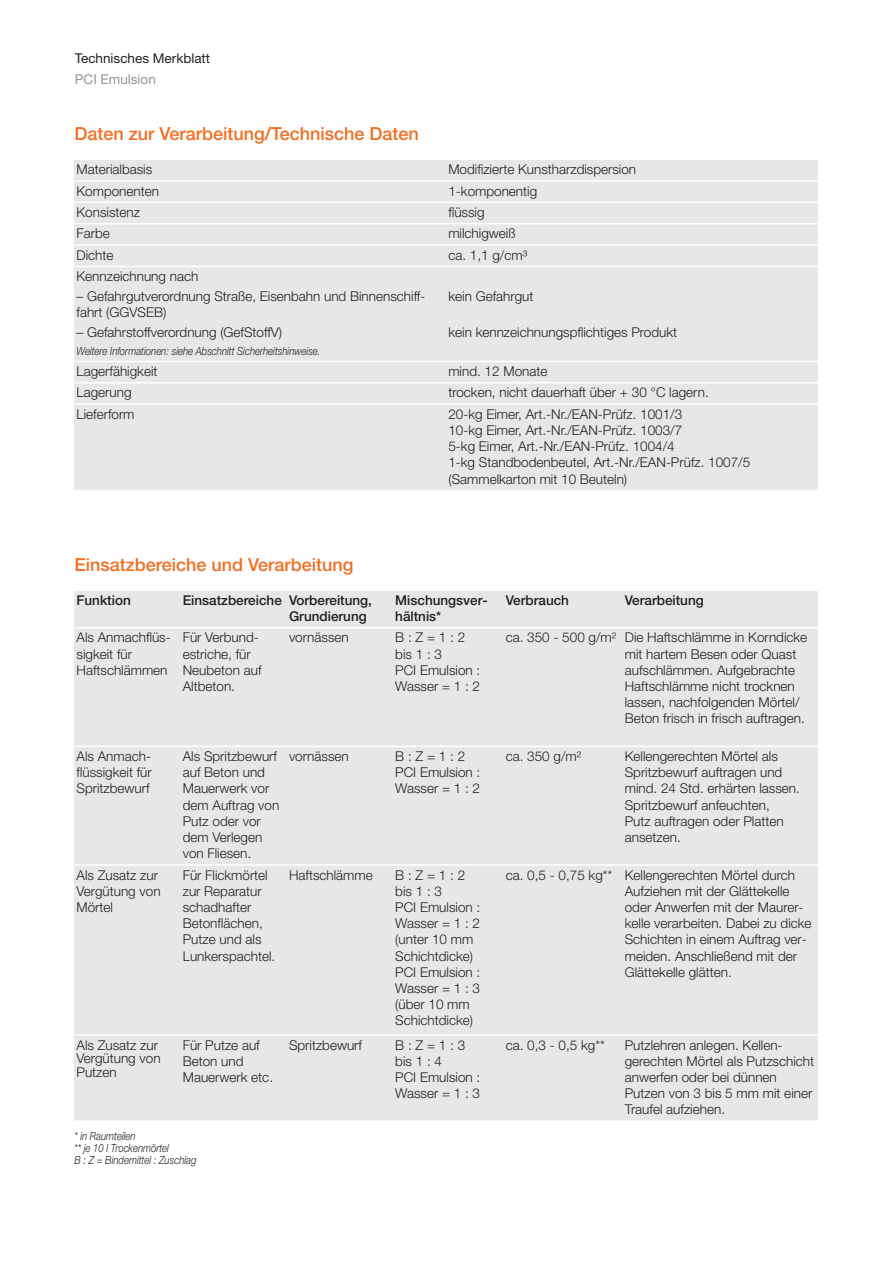
<style>
.page{position:relative;width:893px;height:1263px;background:#fff}
.page>*{position:absolute;margin:0;border:0;box-sizing:border-box;transform-origin:0 0}
.t1{font:500 18px "Helvetica Neue LT Pro";color:#f36e21}
.t2{font:300 13.5px/16.2px "Helvetica Neue LT Pro";color:#231f20}
.t3{font:500 13.5px/16.2px "Helvetica Neue LT Pro";color:#231f20}
.t4{font:13.5px "Helvetica Neue LT Pro";color:#231f20}
.t5{font:13.5px "Helvetica Neue LT Pro";color:#939598}
.t6{font:italic 300 11.25px/12px "Helvetica Neue LT Pro";color:#231f20;scale:.85 1}
</style>
<div class="page">
<div style="left:74px;top:160px;width:372px;height:21px;background:#e6e7e9"></div>
<div style="left:446px;top:160px;width:372px;height:21px;background:#e6e7e9"></div>
<div style="left:74px;top:181px;width:372px;height:21px;background:#e6e7e9"></div>
<div style="left:446px;top:181px;width:372px;height:21px;background:#e6e7e9"></div>
<div style="left:74px;top:202px;width:372px;height:22px;background:#e6e7e9"></div>
<div style="left:446px;top:202px;width:372px;height:22px;background:#e6e7e9"></div>
<div style="left:74px;top:224px;width:372px;height:21px;background:#e6e7e9"></div>
<div style="left:446px;top:224px;width:372px;height:21px;background:#e6e7e9"></div>
<div style="left:74px;top:245px;width:372px;height:21px;background:#e6e7e9"></div>
<div style="left:446px;top:245px;width:372px;height:21px;background:#e6e7e9"></div>
<div style="left:74px;top:266px;width:372px;height:21px;background:#e6e7e9"></div>
<div style="left:446px;top:266px;width:372px;height:21px;background:#e6e7e9"></div>
<div style="left:74px;top:287px;width:372px;height:36px;background:#e6e7e9"></div>
<div style="left:446px;top:287px;width:372px;height:36px;background:#e6e7e9"></div>
<div style="left:74px;top:323px;width:372px;height:20px;background:#e6e7e9"></div>
<div style="left:446px;top:323px;width:372px;height:20px;background:#e6e7e9"></div>
<div style="left:74px;top:343px;width:744px;height:18px;background:#e6e7e9"></div>
<div style="left:74px;top:361px;width:372px;height:22px;background:#e6e7e9"></div>
<div style="left:446px;top:361px;width:372px;height:22px;background:#e6e7e9"></div>
<div style="left:74px;top:383px;width:372px;height:21px;background:#e6e7e9"></div>
<div style="left:446px;top:383px;width:372px;height:21px;background:#e6e7e9"></div>
<div style="left:74px;top:404px;width:372px;height:87px;background:#e6e7e9"></div>
<div style="left:446px;top:404px;width:372px;height:87px;background:#e6e7e9"></div>
<hr style="left:74px;top:180px;width:744px;height:2px;background:#fff">
<hr style="left:74px;top:202px;width:744px;height:1px;background:#fff">
<hr style="left:74px;top:223px;width:744px;height:1px;background:#fff">
<hr style="left:74px;top:244px;width:744px;height:2px;background:#fff">
<hr style="left:74px;top:266px;width:744px;height:1px;background:#fff">
<hr style="left:74px;top:361px;width:744px;height:1px;background:#fff">
<hr style="left:74px;top:382px;width:744px;height:2px;background:#fff">
<hr style="left:74px;top:403px;width:744px;height:2px;background:#fff">
<hr style="left:74px;top:490px;width:744px;height:1px;background:#fff">
<div style="left:74px;top:591px;width:107px;height:37px;background:#e6e7e9"></div>
<div style="left:181px;top:591px;width:106px;height:37px;background:#e6e7e9"></div>
<div style="left:287px;top:591px;width:106px;height:37px;background:#e6e7e9"></div>
<div style="left:393px;top:591px;width:111px;height:37px;background:#e6e7e9"></div>
<div style="left:504px;top:591px;width:119px;height:37px;background:#e6e7e9"></div>
<div style="left:623px;top:591px;width:195px;height:37px;background:#e6e7e9"></div>
<div style="left:74px;top:628px;width:107px;height:118px;background:#e6e7e9"></div>
<div style="left:181px;top:628px;width:106px;height:118px;background:#e6e7e9"></div>
<div style="left:287px;top:628px;width:106px;height:118px;background:#e6e7e9"></div>
<div style="left:393px;top:628px;width:111px;height:118px;background:#e6e7e9"></div>
<div style="left:504px;top:628px;width:119px;height:118px;background:#e6e7e9"></div>
<div style="left:623px;top:628px;width:195px;height:118px;background:#e6e7e9"></div>
<div style="left:74px;top:746px;width:107px;height:119px;background:#e6e7e9"></div>
<div style="left:181px;top:746px;width:106px;height:119px;background:#e6e7e9"></div>
<div style="left:287px;top:746px;width:106px;height:119px;background:#e6e7e9"></div>
<div style="left:393px;top:746px;width:111px;height:119px;background:#e6e7e9"></div>
<div style="left:504px;top:746px;width:119px;height:119px;background:#e6e7e9"></div>
<div style="left:623px;top:746px;width:195px;height:119px;background:#e6e7e9"></div>
<div style="left:74px;top:865px;width:107px;height:170px;background:#e6e7e9"></div>
<div style="left:181px;top:865px;width:106px;height:170px;background:#e6e7e9"></div>
<div style="left:287px;top:865px;width:106px;height:170px;background:#e6e7e9"></div>
<div style="left:393px;top:865px;width:111px;height:170px;background:#e6e7e9"></div>
<div style="left:504px;top:865px;width:119px;height:170px;background:#e6e7e9"></div>
<div style="left:623px;top:865px;width:195px;height:170px;background:#e6e7e9"></div>
<div style="left:74px;top:1035px;width:107px;height:87px;background:#e6e7e9"></div>
<div style="left:181px;top:1035px;width:106px;height:87px;background:#e6e7e9"></div>
<div style="left:287px;top:1035px;width:106px;height:87px;background:#e6e7e9"></div>
<div style="left:393px;top:1035px;width:111px;height:87px;background:#e6e7e9"></div>
<div style="left:504px;top:1035px;width:119px;height:87px;background:#e6e7e9"></div>
<div style="left:623px;top:1035px;width:195px;height:87px;background:#e6e7e9"></div>
<hr style="left:74px;top:627px;width:744px;height:1px;background:#fff">
<hr style="left:74px;top:746px;width:744px;height:1px;background:#fff">
<hr style="left:74px;top:864px;width:744px;height:2px;background:#fff">
<hr style="left:74px;top:1034px;width:744px;height:2px;background:#fff">
<hr style="left:74px;top:1120px;width:744px;height:2px;background:#fff">
<p class="t4" style="left:75px;top:53px;width:137px">Technisches Merkblatt</p>
<p class="t5" style="left:75px;top:74px;width:83px">PCI Emulsion</p>
<h1 class="t1" style="left:74px;top:128px;width:346px">Daten zur Verarbeitung/Technische Daten</h1>
<p class="t2" style="left:88px;top:163px;width:66px">aterialbasis</p>
<p class="t2" style="left:448px;top:163px;width:189px">Modifizierte Kunstharzdispersion</p>
<p class="t2" style="left:77px;top:184px;width:84px">Komponenten</p>
<p class="t2" style="left:448px;top:184px;width:90px">1-komponentig</p>
<p class="t2" style="left:77px;top:205px;width:65px">Konsistenz</p>
<p class="t2" style="left:448px;top:205px;width:38px">flüssig</p>
<p class="t2" style="left:77px;top:227px;width:35px">Farbe</p>
<p class="t2" style="left:448px;top:227px;width:69px">milchigweiß</p>
<p class="t2" style="left:77px;top:248px;width:39px">Dichte</p>
<p class="t2" style="left:448px;top:248px;width:80px">ca. 1,1 g/cm³</p>
<p class="t2" style="left:77px;top:269px;width:123px">Kennzeichnung nach</p>
<p class="t2" style="left:77px;top:289px;width:350px">– Gefahrgutverordnung Straße, Eisenbahn und Binnenschiff&shy;fahrt (GGVSEB)</p>
<p class="t2" style="left:448px;top:289px;width:87px">kein Gefahrgut</p>
<p class="t2" style="left:77px;top:325px;width:207px">– Gefahrstoffverordnung (GefStoffV)</p>
<p class="t2" style="left:448px;top:325px;width:230px">kein kennzeichnungspflichtiges Produkt</p>
<p class="t6" style="left:77px;top:346px;width:289px">Weitere Informationen: siehe Abschnitt Sicherheitshinweise.</p>
<p class="t2" style="left:77px;top:364px;width:83px">Lagerfähigkeit</p>
<p class="t2" style="left:448px;top:364px;width:101px">mind. 12 Monate</p>
<p class="t2" style="left:77px;top:386px;width:57px">Lagerung</p>
<p class="t2" style="left:448px;top:386px;width:262px">trocken, nicht dauerhaft über + 30 °C lagern.</p>
<p class="t2" style="left:77px;top:407px;width:60px">Lieferform</p>
<p class="t2" style="left:448px;top:407px;width:303px">20-kg Eimer, Art.-Nr./EAN-Prüfz. 1001/3<br>10-kg Eimer, Art.-Nr./EAN-Prüfz. 1003/7<br>5-kg Eimer, Art.-Nr./EAN-Prüfz. 1004/4<br>1-kg Standbodenbeutel, Art.-Nr./EAN-Prüfz. 1007/5 (Sammelkarton mit 10 Beuteln)</p>
<h1 class="t1" style="left:74px;top:558px;width:281px">Einsatzbereiche und Verarbeitung</h1>
<p class="t3" style="left:77px;top:593px;width:56px">Funktion</p>
<p class="t3" style="left:289px;top:593px;width:85px;text-indent:-106px">Einsatzbereiche Vorbereitung,<br>Grundierung</p>
<p class="t3" style="left:395px;top:593px;width:94px">Mischungsver&shy;hältnis*</p>
<p class="t3" style="left:506px;top:593px;width:65px">Verbrauch</p>
<p class="t3" style="left:625px;top:593px;width:81px">Verarbeitung</p>
<p class="t2" style="left:77px;top:631px;width:96px">Als Anmachflüs&shy;sigkeit für<br>Haftschlämmen</p>
<p class="t2" style="left:183px;top:631px;width:80px">Für Verbund&shy;estriche, für<br>Neubeton auf<br>Altbeton.</p>
<p class="t2" style="left:289px;top:631px;width:61px">vornässen</p>
<p class="t2" style="left:395px;top:631px;width:87px">B:Z=1:2 bis1:3<br>PCI Emulsion :<br>Wasser = 1 : 2</p>
<p class="t2" style="left:625px;top:631px;width:184px;text-indent:-119px">ca. 350 - 500 g/m² Die Haftschlämme in Korndicke mit hartem Besen oder Quast aufschlämmen. Aufgebrachte Haftschlämme nicht trocknen lassen, nachfolgenden Mörtel/ Beton frisch in frisch auftragen.</p>
<p class="t2" style="left:77px;top:749px;width:77px;text-align:justify">Als Anmach&shy;flüssigkeit für Spritzbewurf</p>
<p class="t2" style="left:183px;top:749px;width:98px">Als Spritzbewurf auf Beton und<br>Mauerwerk vor dem Auftrag von<br>Putz oder vor dem Verlegen von Fliesen.</p>
<p class="t2" style="left:289px;top:749px;width:61px">vornässen</p>
<p class="t2" style="left:395px;top:749px;width:87px">B:Z=1:2<br>PCI Emulsion :<br>Wasser = 1 : 2</p>
<p class="t2" style="left:506px;top:749px;width:77px">ca. 350 g/m²</p>
<p class="t2" style="left:625px;top:749px;width:177px">Kellengerechten Mörtel als<br>Spritzbewurf auftragen und mind. 24 Std. erhärten lassen.<br>Spritzbewurf anfeuchten,<br>Putz auftragen oder Platten ansetzen.</p>
<p class="t2" style="left:77px;top:868px;width:86px">Als Zusatz zur<br>Vergütung von<br>Mörtel</p>
<p class="t2" style="left:183px;top:868px;width:94px">Für Flickmörtel zur Reparatur schadhafter<br>Betonflächen,<br>Putze und als<br>Lunkerspachtel.</p>
<p class="t2" style="left:289px;top:868px;width:85px">Haftschlämme</p>
<p class="t2" style="left:395px;top:868px;width:87px">B:Z=1:2 bis1:3<br>PCI Emulsion :<br>Wasser = 1 : 2 (unter 10 mm<br>Schichtdicke)<br>PCI Emulsion :<br>Wasser = 1 : 3 (über 10 mm<br>Schichtdicke)</p>
<p class="t2" style="left:625px;top:868px;width:188px;text-indent:-119px">ca. 0,5 - 0,75 kg** Kellengerechten Mörtel durch<br>Aufziehen mit der Glättekelle oder Anwerfen mit der Maurer&shy;kelle verarbeiten. Dabei zu dicke<br>Schichten in einem Auftrag ver&shy;meiden. Anschließend mit der<br>Glättekelle glätten.</p>
<p class="t2" style="left:77px;top:1039px;width:86px;line-height:13.5px">Als Zusatz zur<br>Vergütung von<br>Putzen</p>
<p class="t2" style="left:183px;top:1038px;width:92px">Für Putze auf<br>Beton und<br>Mauerwerk etc.</p>
<p class="t2" style="left:289px;top:1038px;width:75px">Spritzbewurf</p>
<p class="t2" style="left:395px;top:1038px;width:87px">B:Z=1:3 bis1:4<br>PCI Emulsion :<br>Wasser = 1 : 3</p>
<p class="t2" style="left:506px;top:1038px;width:101px">ca. 0,3 - 0,5 kg**</p>
<p class="t2" style="left:625px;top:1038px;width:191px">Putzlehren anlegen. Kellen&shy;gerechten Mörtel als Putzschicht anwerfen oder bei dünnen<br>Putzen von 3 bis 5 mm mit einer<br>Traufel aufziehen.</p>
<p class="t6" style="left:74px;top:1131px;width:145px">* in Raumteilen<br>** je 10 l Trockenmörtel<br>B : Z = Bindemittel : Zuschlag</p>
</div>
